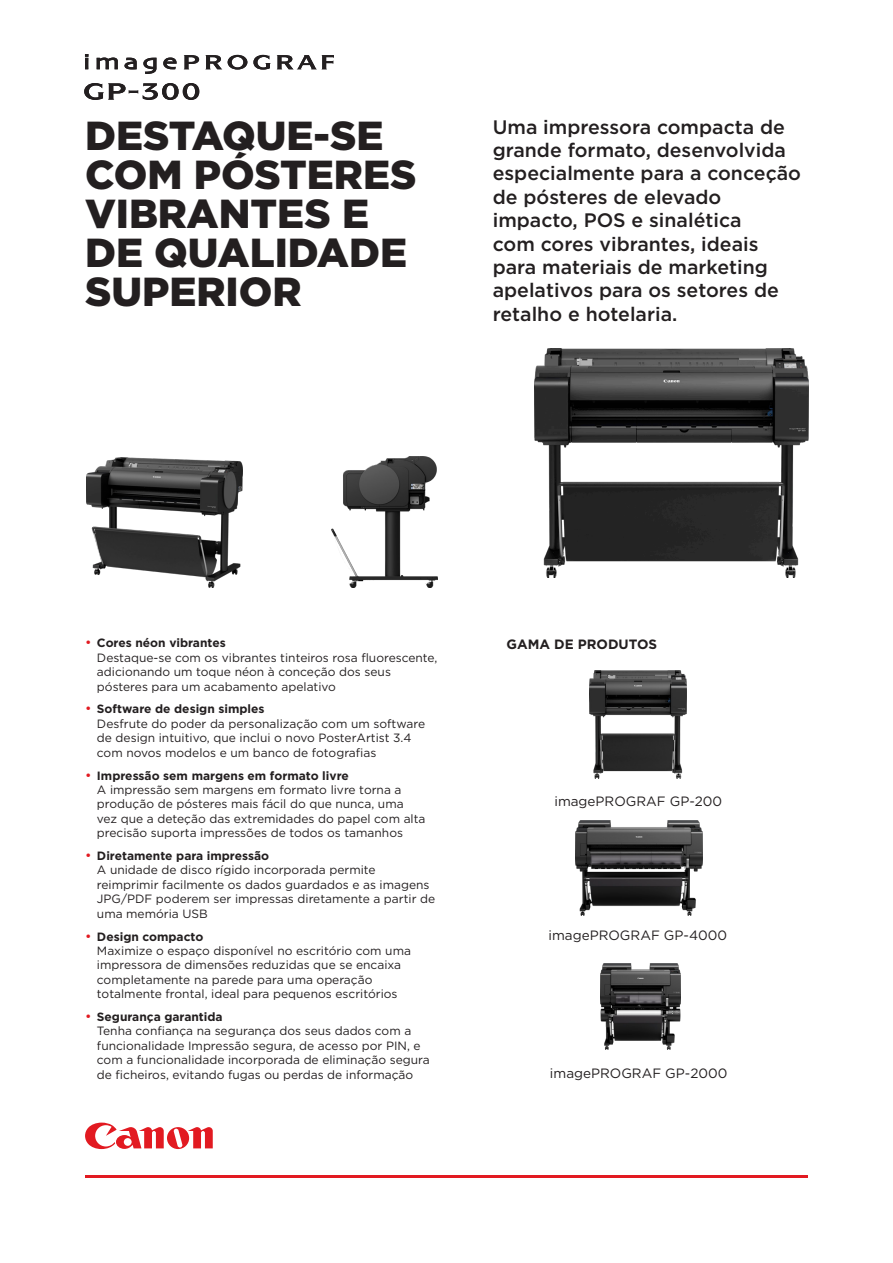
<style>
.page{position:relative;width:893px;height:1263px;background:#fff}
.page>*{position:absolute;margin:0;border:0;box-sizing:border-box;transform-origin:0 0}
.COVER_HEADER_LARGE{font:900 40.5px/39px "Gotham";color:#231f20}
.INTRO{font:500 19.5px/23.4px "Gotham";color:#231f20}
.BODY{font:13.5px "Gotham";color:#231f20}
.SUBHEAD{font:700 13.5px "Gotham";color:#231f20}
.t1{font:12px/14.4px "Gotham";color:#231f20}
.s1{font-size:13.5px;color:#e21a21}
.s2{font-weight:700}
</style>
<div class="page">
<svg style="left:85px;top:1122px;width:128px;height:28px"></svg>
<hr style="left:85px;top:1175px;width:723px;height:3px;background:#e21a21">
<img style="left:535px;top:348px;width:273px;height:229px">
<img style="left:86px;top:457px;width:157px;height:130px">
<img style="left:331px;top:456px;width:106px;height:132px">
<img style="left:589px;top:671px;width:98px;height:108px">
<img style="left:575px;top:821px;width:127px;height:95px">
<svg style="left:84px;top:83px;width:115px;height:17px"></svg>
<svg style="left:184px;top:55px;width:15px;height:14px"></svg>
<svg style="left:205px;top:55px;width:17px;height:14px"></svg>
<svg style="left:228px;top:55px;width:19px;height:15px"></svg>
<svg style="left:253px;top:55px;width:18px;height:15px"></svg>
<svg style="left:277px;top:55px;width:57px;height:14px"></svg>
<svg style="left:85px;top:54px;width:3px;height:15px"></svg>
<svg style="left:97px;top:58px;width:21px;height:11px"></svg>
<svg style="left:124px;top:58px;width:13px;height:11px"></svg>
<svg style="left:143px;top:58px;width:13px;height:16px"></svg>
<svg style="left:163px;top:58px;width:14px;height:11px"></svg>
<img style="left:600px;top:964px;width:81px;height:86px">
<p class="COVER_HEADER_LARGE" style="left:85px;top:116px;width:333px">DESTAQUE-SE<br>COM PÓSTERES<br>VIBRANTES E<br>DE QUALIDADE<br>SUPERIOR</p>
<p class="INTRO" style="left:493px;top:115px;width:310px">Uma impressora compacta de grande formato, desenvolvida especialmente para a conceção de pósteres de elevado impacto, POS e sinalética<br>com cores vibrantes, ideais para materiais de marketing apelativos para os setores de retalho e hotelaria.</p>
<p class="t1" style="left:97px;top:636px;width:342px;text-indent:-12px"><span class="s1">•</span> <span class="s2">Cores néon vibrantes<br></span>Destaque-se com os vibrantes tinteiros rosa fluorescente, adicionando um toque néon à conceção dos seus pósteres para um acabamento apelativo</p>
<p class="t1" style="left:97px;top:702px;width:330px;text-indent:-12px"><span class="s1">•</span> <span class="s2">Software de design simples<br></span>Desfrute do poder da personalização com um software de design intuitivo, que inclui o novo PosterArtist 3.4 com novos modelos e um banco de fotografias</p>
<p class="t1" style="left:97px;top:768px;width:330px;text-indent:-12px"><span class="s1">•</span> <span class="s2">Impressão sem margens em formato livre<br></span>A impressão sem margens em formato livre torna a produção de pósteres mais fácil do que nunca, uma vez que a deteção das extremidades do papel com alta precisão suporta impressões de todos os tamanhos</p>
<p class="t1" style="left:97px;top:848px;width:340px;text-indent:-12px"><span class="s1">•</span> <span class="s2">Diretamente para impressão<br></span>A unidade de disco rígido incorporada permite reimprimir facilmente os dados guardados e as imagens JPG/PDF poderem ser impressas diretamente a partir de uma memória USB</p>
<p class="t1" style="left:97px;top:929px;width:316px;text-indent:-12px"><span class="s1">•</span> <span class="s2">Design compacto<br></span>Maximize o espaço disponível no escritório com uma impressora de dimensões reduzidas que se encaixa completamente na parede para uma operação totalmente frontal, ideal para pequenos escritórios</p>
<p class="t1" style="left:97px;top:1009px;width:334px;text-indent:-12px"><span class="s1">•</span> <span class="s2">Segurança garantida<br></span>Tenha confiança na segurança dos seus dados com a funcionalidade Impressão segura, de acesso por PIN, e com a funcionalidade incorporada de eliminação segura de ficheiros, evitando fugas ou perdas de informação</p>
<p class="SUBHEAD" style="left:506px;top:635px;width:152px">GAMA DE PRODUTOS</p>
<p class="BODY" style="left:554px;top:792px;width:169px">imagePROGRAF GP-200</p>
<p class="BODY" style="left:549px;top:927px;width:180px">imagePROGRAF GP-4000</p>
<p class="BODY" style="left:550px;top:1064px;width:179px">imagePROGRAF GP-2000</p>
</div>
